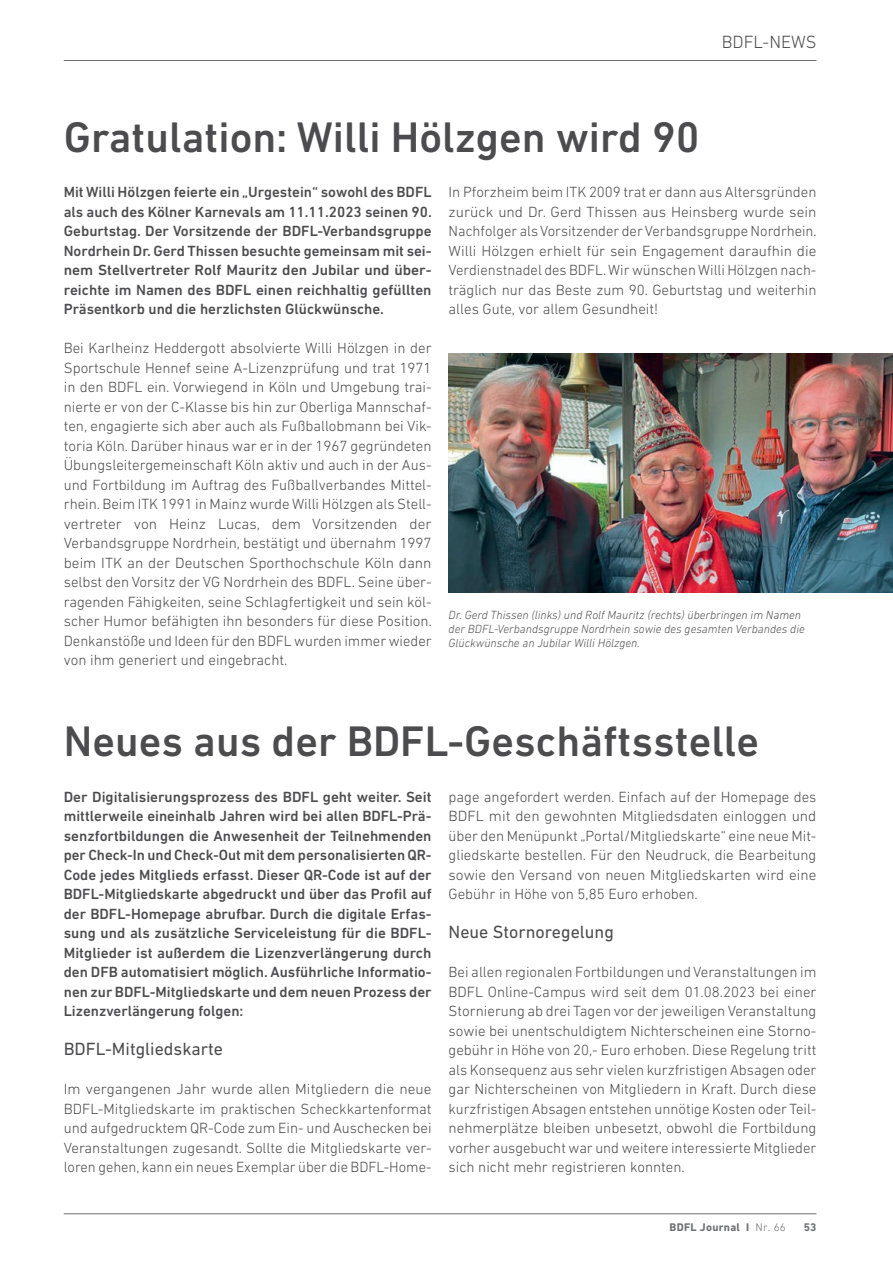
<style>
.page{position:relative;width:893px;height:1263px;background:#fff}
.page>*{position:absolute;margin:0;border:0;box-sizing:border-box;transform-origin:0 0}
.t1{font:500 43.5px "DIN Next LT Pro";color:#4c4c4e}
.t2{font:18px "DIN Next LT Pro";color:#4c4c4e}
.t3{font:300 18px "DIN Next LT Pro";color:#4c4c4e}
.t4{font:300 15px/19.5px "DIN Next LT Pro";color:#4c4c4e;text-align:justify}
.t5{font:500 15px/19.5px "DIN Next LT Pro";color:#4c4c4e;text-align:justify}
.t6{font:italic 300 12px/14.4px "DIN Next LT Pro";color:#4c4c4e}
.t7{font:700 11.25px "DIN Next LT Pro";letter-spacing:.025em;color:#6d6e71}
.s1{font-weight:300}
</style>
<div class="page">
<hr style="left:64px;top:1213px;width:752px;height:1px;background:#6d6e71">
<hr style="left:64px;top:60px;width:752px;height:1px;background:#6d6e71">
<img style="left:448px;top:353px;width:445px;height:239px">
<p class="t3" style="left:722px;top:31px;width:96px">BDFL-NEWS</p>
<h1 class="t1" style="left:64px;top:120px;width:637px">Gratulation: Willi Hölzgen wird 90</h1>
<p class="t5" style="left:64px;top:183px;width:370px">Mit Willi Hölzgen feierte ein „Urgestein“ sowohl des BDFL als auch des Kölner Karnevals am 11.11.2023 seinen 90.<br>Geburtstag. Der Vorsitzende der BDFL-Verbandsgruppe Nordrhein Dr. Gerd Thissen besuchte gemeinsam mit sei&shy;nem Stellvertreter Rolf Mauritz den Jubilar und über&shy;reichte im Namen des BDFL einen reichhaltig gefüllten Präsentkorb und die herzlichsten Glückwünsche.</p>
<p class="t4" style="left:64px;top:338px;width:370px">Bei Karlheinz Heddergott absolvierte Willi Hölzgen in der Sportschule Hennef seine A-Lizenzprüfung und trat 1971 in den BDFL ein. Vorwiegend in Köln und Umgebung trai&shy;nierte er von der C-Klasse bis hin zur Oberliga Mannschaf&shy;ten, engagierte sich aber auch als Fußballobmann bei Vik&shy;toria Köln. Darüber hinaus war er in der 1967 gegründeten Übungsleitergemeinschaft Köln aktiv und auch in der Aus&shy;und Fortbildung im Auftrag des Fußballverbandes Mittel&shy;rhein. Beim ITK 1991 in Mainz wurde Willi Hölzgen als Stell&shy;vertreter von Heinz Lucas, dem Vorsitzenden der Verbandsgruppe Nordrhein, bestätigt und übernahm 1997 beim ITK an der Deutschen Sporthochschule Köln dann selbst den Vorsitz der VG Nordrhein des BDFL. Seine über&shy;ragenden Fähigkeiten, seine Schlagfertigkeit und sein köl&shy;scher Humor befähigten ihn besonders für diese Position.<br>Denkanstöße und Ideen für den BDFL wurden immer wieder von ihm generiert und eingebracht.</p>
<p class="t4" style="left:449px;top:182px;width:370px">In Pforzheim beim ITK 2009 trat er dann aus Altersgründen zurück und Dr. Gerd Thissen aus Heinsberg wurde sein Nachfolger als Vorsitzender der Verbandsgruppe Nordrhein.<br>Willi Hölzgen erhielt für sein Engagement daraufhin die Verdienstnadel des BDFL. Wir wünschen Willi Hölzgen nach&shy;träglich nur das Beste zum 90. Geburtstag und weiterhin alles Gute, vor allem Gesundheit!</p>
<p class="t6" style="left:449px;top:608px;width:358px">Dr. Gerd Thissen (links) und Rolf Mauritz (rechts) überbringen im Namen der BDFL-Verbandsgruppe Nordrhein sowie des gesamten Verbandes die<br>Glückwünsche an Jubilar Willi Hölzgen.</p>
<h1 class="t1" style="left:64px;top:724px;width:697px">Neues aus der BDFL-Geschäftsstelle</h1>
<p class="t5" style="left:64px;top:788px;width:369px">Der Digitalisierungsprozess des BDFL geht weiter. Seit mittlerweile eineinhalb Jahren wird bei allen BDFL-Prä&shy;senzfortbildungen die Anwesenheit der Teilnehmenden per Check-In und Check-Out mit dem personalisierten QR-Code jedes Mitglieds erfasst. Dieser QR-Code ist auf der BDFL-Mitgliedskarte abgedruckt und über das Profil auf der BDFL-Homepage abrufbar. Durch die digitale Erfas&shy;sung und als zusätzliche Serviceleistung für die BDFL-Mitglieder ist außerdem die Lizenzverlängerung durch den DFB automatisiert möglich. Ausführliche Informatio&shy;nen zur BDFL-Mitgliedskarte und dem neuen Prozess der Lizenzverlängerung folgen:</p>
<p class="t4" style="left:449px;top:787px;width:369px">page angefordert werden. Einfach auf der Homepage des BDFL mit den gewohnten Mitgliedsdaten einloggen und über den Menüpunkt „Portal/Mitgliedskarte“ eine neue Mit&shy;gliedskarte bestellen. Für den Neudruck, die Bearbeitung sowie den Versand von neuen Mitgliedskarten wird eine Gebühr in Höhe von 5,85 Euro erhoben.</p>
<p class="t2" style="left:449px;top:926px;width:167px">Neue Stornoregelung</p>
<p class="t4" style="left:449px;top:962px;width:369px">Bei allen regionalen Fortbildungen und Veranstaltungen im BDFL Online-Campus wird seit dem 01.08.2023 bei einer Stornierung ab drei Tagen vor der jeweiligen Veranstaltung sowie bei unentschuldigtem Nichterscheinen eine Storno&shy;gebühr in Höhe von 20,- Euro erhoben. Diese Regelung tritt als Konsequenz aus sehr vielen kurzfristigen Absagen oder gar Nichterscheinen von Mitgliedern in Kraft. Durch diese kurzfristigen Absagen entstehen unnötige Kosten oder Teil&shy;nehmerplätze bleiben unbesetzt, obwohl die Fortbildung vorher ausgebucht war und weitere interessierte Mitglieder sich nicht mehr registrieren konnten.</p>
<p class="t2" style="left:64px;top:1043px;width:161px">BDFL-Mitgliedskarte</p>
<p class="t4" style="left:64px;top:1079px;width:369px">Im vergangenen Jahr wurde allen Mitgliedern die neue BDFL-Mitgliedskarte im praktischen Scheckkartenformat und aufgedrucktem QR-Code zum Ein- und Auschecken bei Veranstaltungen zugesandt. Sollte die Mitgliedskarte ver&shy;loren gehen, kann ein neues Exemplar über die BDFL-Home-</p>
<p class="t7" style="left:669px;top:1220px;width:118px">BDFL Journal I <span class="s1">Nr. 66</span></p>
<p class="t7" style="left:804px;top:1220px;width:14px">53</p>
</div>
